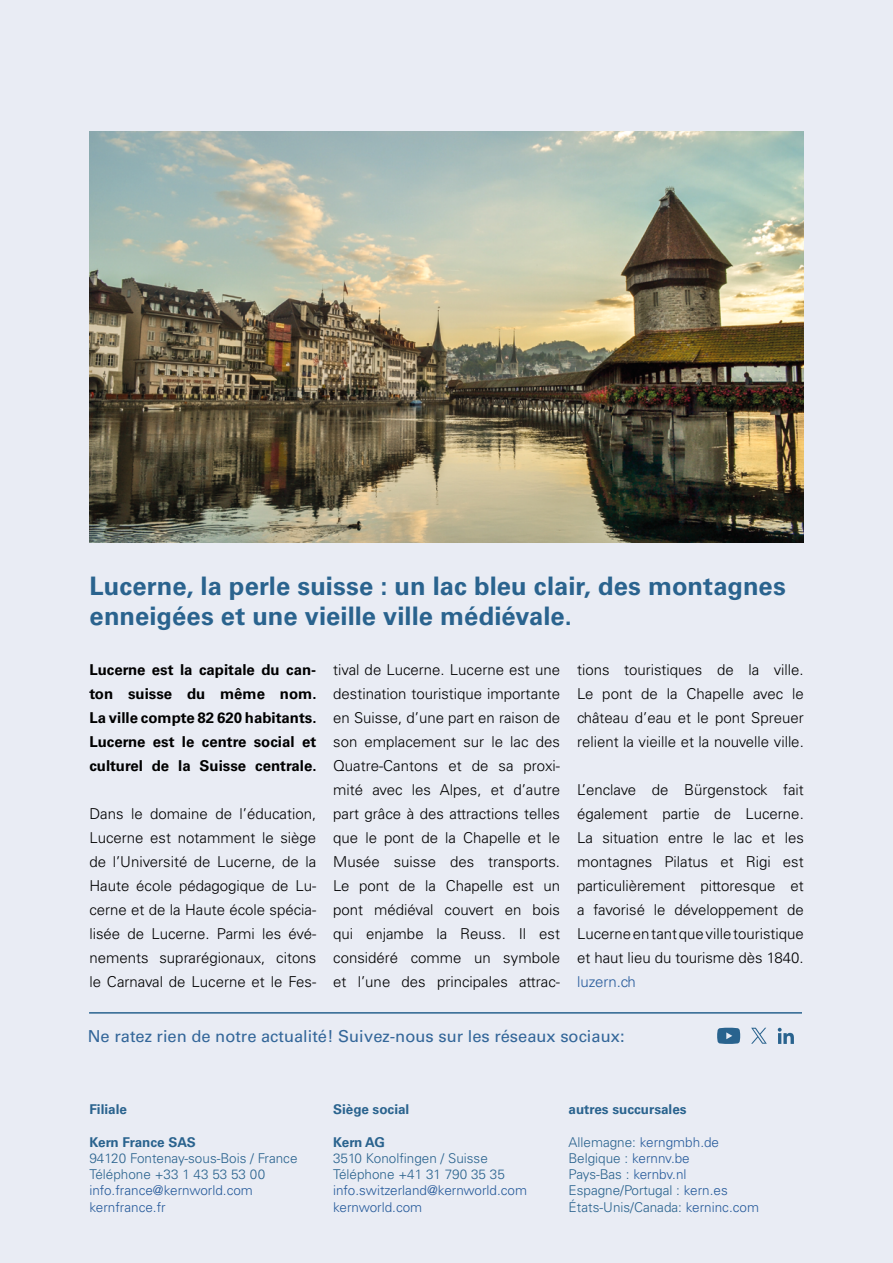
<style>
.page{position:relative;width:893px;height:1263px;background:#e9ecf4}
.page>*{position:absolute;margin:0;border:0;box-sizing:border-box;transform-origin:0 0}
.t1{font:700 25.5px/30px "Univers LT Std";color:#2a638e}
.t2{font:16.5px "Univers LT Std";color:#369}
.t3{font:300 15px/24px "Univers LT Std";color:#000;text-align:justify}
.t4{font:700 15px/24px "Univers LT Std";color:#000;text-align:justify}
.t5{font:300 15px "Univers LT Std";color:#275b9b}
.t6{font:300 13.5px/16.2px "Univers LT Std";color:#2a638e}
.t7{font:300 13.5px/16.2px "Univers LT Std";color:#275b9b}
.t8{font:700 13.5px "Univers LT Std";color:#2a638e}
.s1{color:#275b9b}
</style>
<div class="page">
<img style="left:89px;top:132px;width:715px;height:410px">
<hr style="left:89px;top:1012px;width:713px;height:1px;background:#2a638e">
<svg style="left:717px;top:1028px;width:23px;height:16px"></svg>
<svg style="left:778px;top:1028px;width:16px;height:16px"></svg>
<svg style="left:751px;top:1028px;width:16px;height:16px"></svg>
<h1 class="t1" style="left:90px;top:571px;width:698px">Lucerne, la perle suisse : un lac bleu clair, des montagnes enneigées et une vieille ville médiévale.</h1>
<p class="t4" style="left:89px;top:658px;width:229px">Lucerne est la capitale du can&shy;ton suisse du même nom.<br>La ville compte 82 620 habitants.<br>Lucerne est le centre social et culturel de la Suisse centrale.</p>
<p class="t3" style="left:89px;top:802px;width:228px">Dans le domaine de l’éducation, Lucerne est notamment le siège de l’Université de Lucerne, de la Haute école pédagogique de Lu&shy;cerne et de la Haute école spécia&shy;lisée de Lucerne. Parmi les évé&shy;nements suprarégionaux, citons le Carnaval de Lucerne et le Fes-</p>
<p class="t3" style="left:333px;top:658px;width:228px">tival de Lucerne. Lucerne est une destination touristique importante en Suisse, d’une part en raison de son emplacement sur le lac des Quatre-Cantons et de sa proxi&shy;mité avec les Alpes, et d’autre part grâce à des attractions telles que le pont de la Chapelle et le Musée suisse des transports.<br>Le pont de la Chapelle est un pont médiéval couvert en bois qui enjambe la Reuss. Il est considéré comme un symbole et l’une des principales attrac-</p>
<p class="t3" style="left:577px;top:658px;width:228px">tions touristiques de la ville.<br>Le pont de la Chapelle avec le château d’eau et le pont Spreuer relient la vieille et la nouvelle ville.</p>
<p class="t3" style="left:577px;top:778px;width:228px">L’enclave de Bürgenstock fait également partie de Lucerne.<br>La situation entre le lac et les montagnes Pilatus et Rigi est particulièrement pittoresque et a favorisé le développement de Lucerne en tant que ville touristique et haut lieu du tourisme dès 1840.</p>
<p class="t5" style="left:577px;top:973px;width:60px">luzern.ch</p>
<p class="t2" style="left:88px;top:1026px;width:538px">Ne ratez rien de notre actualité! Suivez-nous sur les réseaux sociaux:</p>
<p class="t8" style="left:89px;top:1102px;width:39px">Filiale</p>
<p class="t8" style="left:89px;top:1134px;width:108px">Kern France SAS</p>
<p class="t6" style="left:89px;top:1150px;width:210px">94120 Fontenay-sous-Bois / France<br>Téléphone +33 1 43 53 53 00</p>
<p class="t7" style="left:89px;top:1182px;width:165px">info.france@kernworld.com kernfrance.fr</p>
<p class="t8" style="left:333px;top:1102px;width:78px">Siège social</p>
<p class="t8" style="left:333px;top:1134px;width:53px">Kern AG</p>
<p class="t6" style="left:333px;top:1150px;width:173px">3510 Konolfingen / Suisse<br>Téléphone +41 31 790 35 35</p>
<p class="t7" style="left:333px;top:1182px;width:195px">info.switzerland@kernworld.com kernworld.com</p>
<p class="t8" style="left:568px;top:1102px;width:120px">autres succursales</p>
<p class="t6" style="left:568px;top:1134px;width:192px">Allemagne: <span class="s1">kerngmbh.de<br></span>Belgique : <span class="s1">kernnv.be<br></span>Pays-Bas : <span class="s1">kernbv.nl<br></span>Espagne/Portugal : <span class="s1">kern.es<br></span>États-Unis/Canada: <span class="s1">kerninc.com</span></p>
</div>
